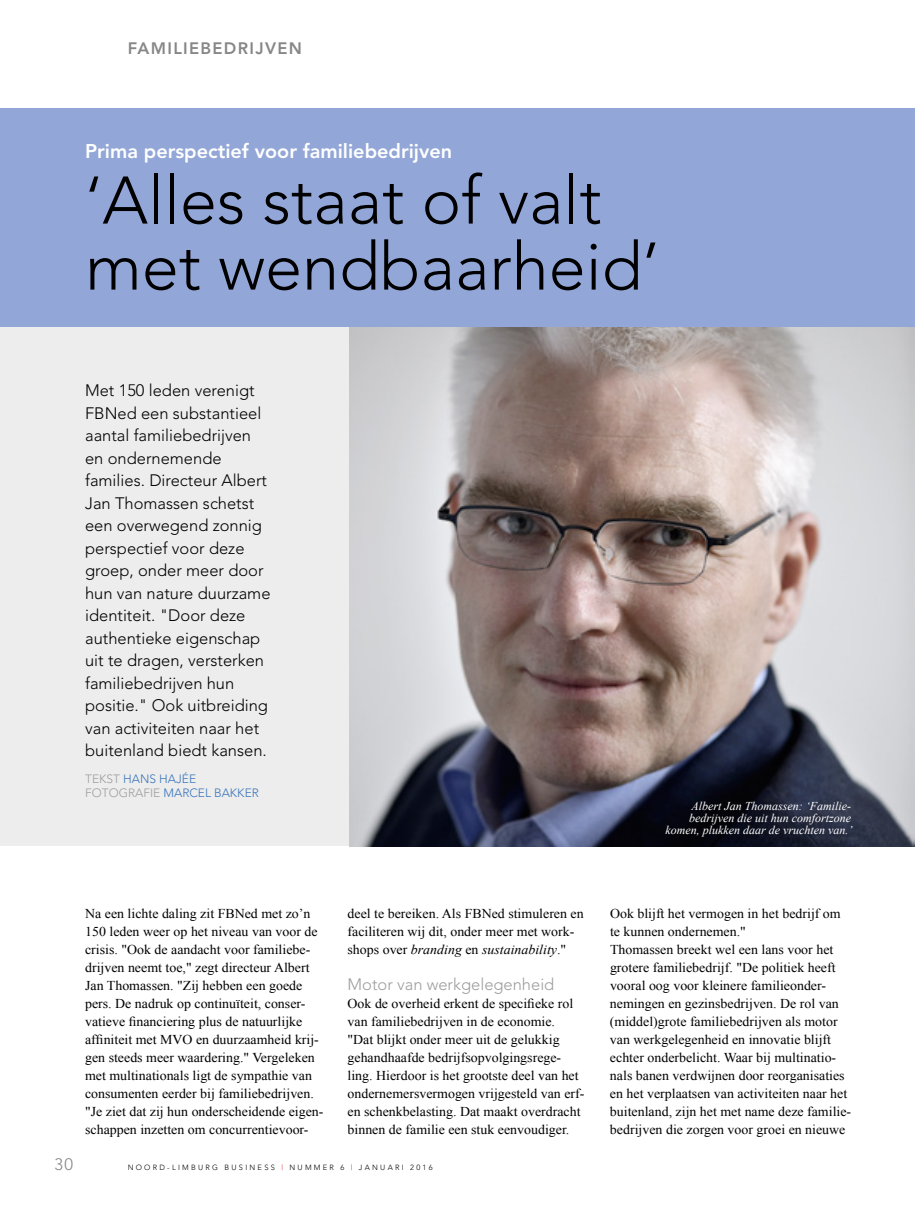
<style>
.page{position:relative;width:915px;height:1212px;background:#fff}
.page>*{position:absolute;margin:0;border:0;box-sizing:border-box;transform-origin:0 0}
.t1{font:300 66.45px/66px "Avenir";color:#000}
.t2{font:800 19.8px "Avenir";color:#fff}
.t3{font:300 16.5px/22.5px "Avenir";color:#000}
.t4{font:300 16.5px "Avenir";color:#9d9d9c}
.t5{font:800 16.5px "Avenir";letter-spacing:.08em;color:#878787}
.t6{font:300 16.5px "Avenir";color:#878787}
.t7{font:13.5px/18px "Times New Roman";color:#000}
.t8{font:italic 12px/12px "Times New Roman";color:#fff;text-align:right}
.t9{font:300 12px/14.4px "Avenir";color:#3974b9}
.t10{font:300 7.5px "Avenir";letter-spacing:.3em;color:#000}
.s1{color:#9d9d9c}
.s2{font-style:italic}
.s3{color:#d40f14}
</style>
<div class="page">
<div style="left:0;top:326px;width:354px;height:520px;background:#ededed"></div>
<img style="left:349px;top:326px;width:565px;height:520px">
<div style="left:0;top:108px;width:914px;height:218px;background:#92a7d7"></div>
<p class="t5" style="left:128px;top:39px;width:176px">FAMILIEBEDRIJVEN</p>
<h2 class="t2" style="left:85px;top:139px;width:368px">Prima perspectief voor familiebedrijven</h2>
<h1 class="t1" style="left:85px;top:168px;width:575px">‘Alles staat of valt met wendbaarheid’</h1>
<p class="t3" style="left:85px;top:379px;width:187px">Met 150 leden verenigt<br>FBNed een substantieel aantal familiebedrijven en ondernemende families. Directeur Albert<br>Jan Thomassen schetst een overwegend zonnig perspectief voor deze groep, onder meer door hun van nature duurzame identiteit. "Door deze authentieke eigenschap uit te dragen, versterken familiebedrijven hun positie." Ook uitbreiding van activiteiten naar het buitenland biedt kansen.</p>
<p class="t9" style="left:85px;top:771px;width:175px"><span class="s1">TEKST</span> HANS HAJÉE<br><span class="s1">FOTOGRAFIE</span> MARCEL BAKKER</p>
<p class="t8" style="left:665px;top:800px;width:188px">Albert Jan Thomassen: ‘Familie&shy;bedrijven die uit hun comfortzone komen, plukken daar de vruchten van.’</p>
<p class="t7" style="left:85px;top:904px;width:240px">Na een lichte daling zit FBNed met zo’n 150 leden weer op het niveau van voor de crisis. "Ook de aandacht voor familiebe&shy;drijven neemt toe," zegt directeur Albert Jan Thomassen. "Zij hebben een goede pers. De nadruk op continuïteit, conser&shy;vatieve financiering plus de natuurlijke affiniteit met MVO en duurzaamheid krij&shy;gen steeds meer waardering." Vergeleken met multinationals ligt de sympathie van consumenten eerder bij familiebedrijven. "Je ziet dat zij hun onderscheidende eigen&shy;schappen inzetten om concurrentievoor-</p>
<p class="t7" style="left:347px;top:904px;width:237px">deel te bereiken. Als FBNed stimuleren en faciliteren wij dit, onder meer met work&shy;shops over <span class="s2">branding</span> en <span class="s2">sustainability</span>."</p>
<p class="t4" style="left:347px;top:975px;width:208px">Motor van werkgelegenheid</p>
<p class="t7" style="left:347px;top:994px;width:238px">Ook de overheid erkent de specifieke rol van familiebedrijven in de economie.<br>"Dat blijkt onder meer uit de gelukkig gehandhaafde bedrijfsopvolgingsrege&shy;ling. Hierdoor is het grootste deel van het ondernemersvermogen vrijgesteld van erf&shy;en schenkbelasting. Dat maakt overdracht binnen de familie een stuk eenvoudiger.</p>
<p class="t6" style="left:55px;top:1155px;width:20px">30</p>
<p class="t10" style="left:128px;top:1163px;width:306px">NOORD-LIMBURG BUSINESS <span class="s3">|</span> NUMMER 6 <span class="s3">|</span> JANUARI 2016</p>
<p class="t7" style="left:609px;top:904px;width:242px">Ook blijft het vermogen in het bedrijf om te kunnen ondernemen."<br>Thomassen breekt wel een lans voor het grotere familiebedrijf. "De politiek heeft vooral oog voor kleinere familieonder&shy;nemingen en gezinsbedrijven. De rol van (middel)grote familiebedrijven als motor van werkgelegenheid en innovatie blijft echter onderbelicht. Waar bij multinatio&shy;nals banen verdwijnen door reorganisaties en het verplaatsen van activiteiten naar het buitenland, zijn het met name deze familie&shy;bedrijven die zorgen voor groei en nieuwe</p>
</div>
